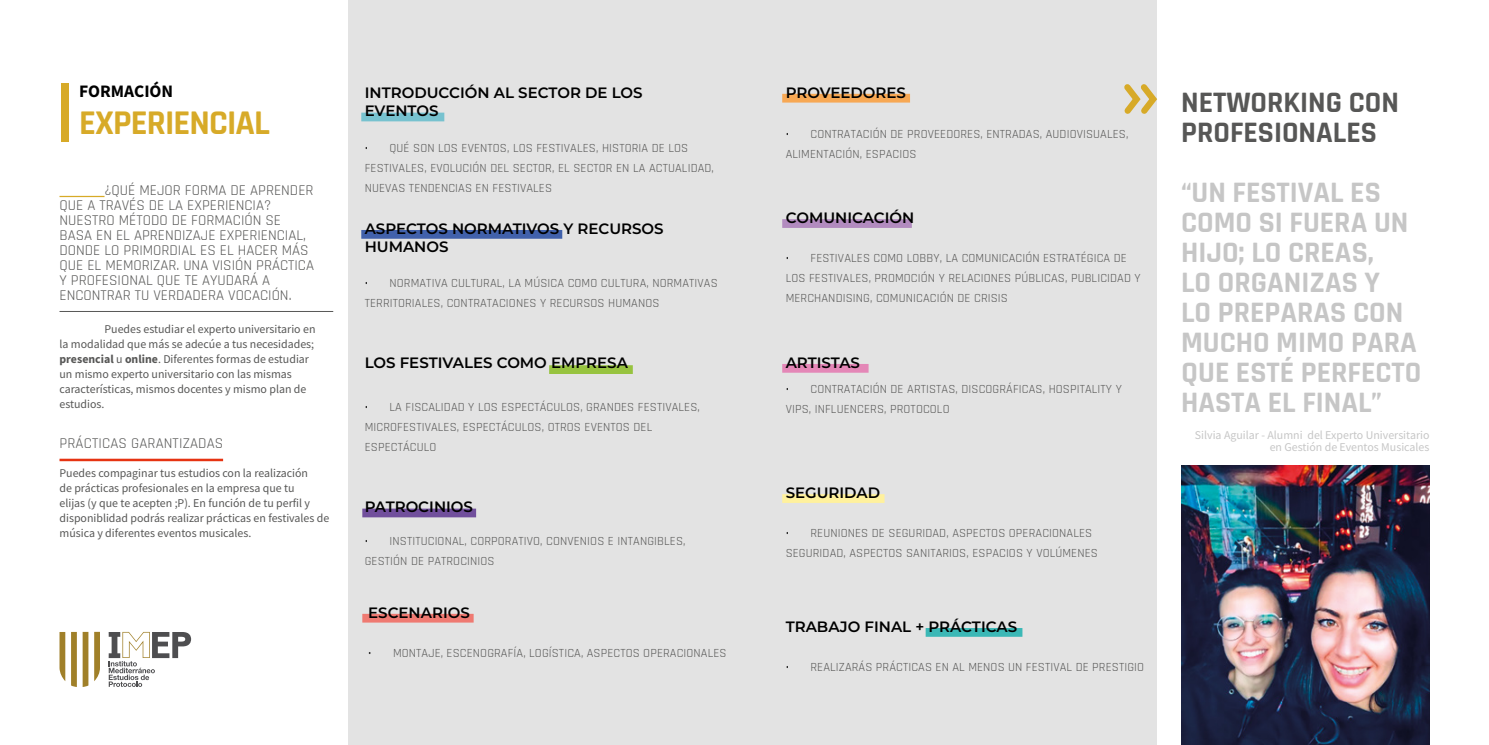
<style>
.page{position:relative;width:1489px;height:745px;background:#fff}
.page>*{position:absolute;margin:0;border:0;box-sizing:border-box;transform-origin:0 0}
.t1{font:700 35px "Rajdhani";letter-spacing:-.025em;color:#d7aa28}
.t2{font:700 30px/30px "Rajdhani";color:#c6c6c6}
.t3{font:700 30px/30px "Rajdhani";color:#575756}
.t4{font:700 17.5px "Source Sans Pro";color:#000}
.t5{font:15px/15px "Rajdhani";color:#575756}
.t6{font:600 15px/18px "Montserrat";color:#000}
.t7{font:12.5px/20px "Rajdhani";letter-spacing:.01em;color:#575756}
.t8{font:11.88px/15px "Source Sans Pro";color:#575756}
.t9{font:11.88px/11.2px "Source Sans Pro";color:#c6c6c6;text-align:right}
.s1{font-weight:700}
.s2{color:#000}
</style>
<div class="page">
<div style="left:348px;top:0;width:809px;height:744px;background:#e3e3e3"></div>
<div style="left:61px;top:84px;width:7px;height:58px;background:#d7aa28"></div>
<hr style="left:59px;top:458px;width:164px;height:3px;background:#e63312">
<hr style="left:59px;top:196px;width:45px;height:1px;background:#d7aa27">
<hr style="left:59px;top:311px;width:274px;height:1px;background:#575756">
<svg style="left:1124px;top:84px;width:33px;height:30px"></svg>
<img style="left:1181px;top:465px;width:248px;height:279px">
<div style="left:361px;top:112px;width:83px;height:9px;background:#77c2cf"></div>
<div style="left:549px;top:365px;width:83px;height:9px;background:#97c33f"></div>
<div style="left:361px;top:230px;width:201px;height:8px;background:#4161ab"></div>
<div style="left:362px;top:508px;width:114px;height:9px;background:#714f9c"></div>
<div style="left:782px;top:94px;width:128px;height:8px;background:#f7a854"></div>
<div style="left:782px;top:364px;width:86px;height:8px;background:#e487b7"></div>
<div style="left:782px;top:219px;width:129px;height:9px;background:#b28bbf"></div>
<div style="left:362px;top:613px;width:111px;height:9px;background:#ef7a72"></div>
<div style="left:782px;top:494px;width:102px;height:8px;background:#fff19d"></div>
<div style="left:925px;top:627px;width:97px;height:9px;background:#3bb8b6"></div>
<svg style="left:59px;top:631px;width:41px;height:55px"></svg>
<svg style="left:109px;top:631px;width:82px;height:55px"></svg>
<h3 class="t4" style="left:79px;top:79px;width:95px">FORMACIÓN</h3>
<h1 class="t1" style="left:79px;top:102px;width:192px">EXPERIENCIAL</h1>
<p class="t5" style="left:59px;top:183px;width:256px;text-indent:45px">¿QUÉ MEJOR FORMA DE APRENDER<br>QUE A TRAVÉS DE LA EXPERIENCIA?<br>NUESTRO MÉTODO DE FORMACIÓN SE<br>BASA EN EL APRENDIZAJE EXPERIENCIAL,<br>DONDE LO PRIMORDIAL ES EL HACER MÁS<br>QUE EL MEMORIZAR. UNA VISIÓN PRÁCTICA<br>Y PROFESIONAL QUE TE AYUDARÁ A<br>ENCONTRAR TU VERDADERA VOCACIÓN.</p>
<p class="t8" style="left:59px;top:321px;width:257px;text-indent:45px">Puedes estudiar el experto universitario en la modalidad que más se adecúe a tus necesidades; <span class="s1">presencial</span> u <span class="s1">online</span>. Diferentes formas de estudiar un mismo experto universitario con las mismas características, mismos docentes y mismo plan de estudios.</p>
<p class="t5" style="left:59px;top:436px;width:165px">PRÁCTICAS GARANTIZADAS</p>
<p class="t8" style="left:59px;top:465px;width:271px">Puedes compaginar tus estudios con la realización<br>de prácticas profesionales en la empresa que tu<br>elijas (y que te acepten ;P). En función de tu perfil y disponiblidad podrás realizar prácticas en festivales de música y diferentes eventos musicales.</p>
<p class="t6" style="left:365px;top:83px;width:279px">INTRODUCCIÓN AL SECTOR DE LOS<br>EVENTOS</p>
<p class="t7" style="left:365px;top:138px;width:351px"><span class="s2">•</span> QUÉ SON LOS EVENTOS, LOS FESTIVALES, HISTORIA DE LOS<br>FESTIVALES, EVOLUCIÓN DEL SECTOR, EL SECTOR EN LA ACTUALIDAD,<br>NUEVAS TENDENCIAS EN FESTIVALES</p>
<p class="t6" style="left:365px;top:219px;width:300px">ASPECTOS NORMATIVOS Y RECURSOS<br>HUMANOS</p>
<p class="t7" style="left:365px;top:273px;width:354px"><span class="s2">•</span> NORMATIVA CULTURAL, LA MÚSICA COMO CULTURA, NORMATIVAS<br>TERRITORIALES, CONTRATACIONES Y RECURSOS HUMANOS</p>
<p class="t6" style="left:365px;top:353px;width:265px">LOS FESTIVALES COMO EMPRESA</p>
<p class="t7" style="left:365px;top:397px;width:336px"><span class="s2">•</span> LA FISCALIDAD Y LOS ESPECTÁCULOS, GRANDES FESTIVALES,<br>MICROFESTIVALES, ESPECTÁCULOS, OTROS EVENTOS DEL<br>ESPECTÁCULO</p>
<p class="t6" style="left:365px;top:497px;width:110px">PATROCINIOS</p>
<p class="t7" style="left:365px;top:530px;width:322px"><span class="s2">•</span> INSTITUCIONAL, CORPORATIVO, CONVENIOS E INTANGIBLES,<br>GESTIÓN DE PATROCINIOS</p>
<p class="t6" style="left:368px;top:602px;width:103px">ESCENARIOS</p>
<p class="t7" style="left:368px;top:643px;width:360px"><span class="s2">•</span> MONTAJE, ESCENOGRAFÍA, LOGÍSTICA, ASPECTOS OPERACIONALES</p>
<p class="t6" style="left:785px;top:83px;width:122px">PROVEEDORES</p>
<p class="t7" style="left:785px;top:124px;width:344px"><span class="s2">•</span> CONTRATACIÓN DE PROVEEDORES, ENTRADAS, AUDIOVISUALES,<br>ALIMENTACIÓN, ESPACIOS</p>
<p class="t6" style="left:785px;top:208px;width:130px">COMUNICACIÓN</p>
<p class="t7" style="left:785px;top:249px;width:356px"><span class="s2">•</span> FESTIVALES COMO LOBBY, LA COMUNICACIÓN ESTRATÉGICA DE<br>LOS FESTIVALES, PROMOCIÓN Y RELACIONES PÚBLICAS, PUBLICIDAD Y<br>MERCHANDISING, COMUNICACIÓN DE CRISIS</p>
<p class="t6" style="left:785px;top:352px;width:76px">ARTISTAS</p>
<p class="t7" style="left:785px;top:379px;width:338px"><span class="s2">•</span> CONTRATACIÓN DE ARTISTAS, DISCOGRÁFICAS, HOSPITALITY Y<br>VIPS, INFLUENCERS, PROTOCOLO</p>
<p class="t6" style="left:785px;top:482px;width:96px">SEGURIDAD</p>
<p class="t7" style="left:785px;top:523px;width:314px"><span class="s2">•</span> REUNIONES DE SEGURIDAD, ASPECTOS OPERACIONALES<br>SEGURIDAD, ASPECTOS SANITARIOS, ESPACIOS Y VOLÚMENES</p>
<p class="t6" style="left:785px;top:616px;width:233px">TRABAJO FINAL + PRÁCTICAS</p>
<p class="t7" style="left:785px;top:657px;width:360px"><span class="s2">•</span> REALIZARÁS PRÁCTICAS EN AL MENOS UN FESTIVAL DE PRESTIGIO</p>
<h2 class="t3" style="left:1180px;top:88px;width:219px">NETWORKING CON<br>PROFESIONALES</h2>
<h2 class="t2" style="left:1180px;top:178px;width:242px">“UN FESTIVAL ES<br>COMO SI FUERA UN<br>HIJO; LO CREAS,<br>LO ORGANIZAS Y<br>LO PREPARAS CON<br>MUCHO MIMO PARA<br>QUE ESTÉ PERFECTO<br>HASTA EL FINAL”</h2>
<p class="t9" style="left:1194px;top:429px;width:236px">Silvia Aguilar - Alumni del Experto Universitario en Gestión de Eventos Musicales</p>
</div>
